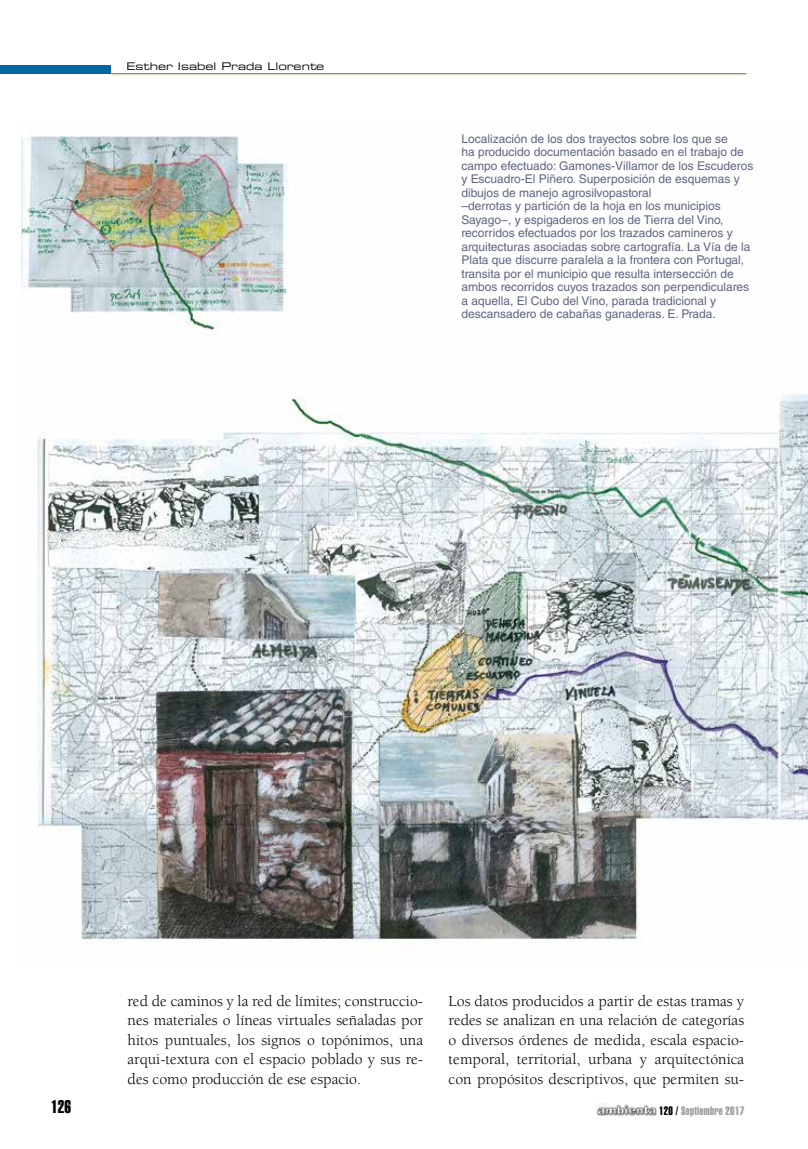
<style>
.page{position:relative;width:808px;height:1149px;background:#fff}
.page>*{position:absolute;margin:0;border:0;box-sizing:border-box;transform-origin:0 0}
.t1{font:18px "Helvetica LT Std Extra Comp";color:#000}
.t2{font:15.75px/19.5px "Berkeley Std";color:#000;text-align:justify}
.t3{font:12px/13.5px "Helvetica LT Std";color:#5f6581}
.t4{font:12px "Helvetica LT Std Extra Comp";letter-spacing:.025em;color:#9c9e9f}
.t5{font:10.5px "Eurostile LT Std Ex 2";color:#000}
.s1{color:#000}
</style>
<div class="page">
<div style="left:0;top:65px;width:111px;height:9px;background:#00689e"></div>
<hr style="left:111px;top:73px;width:635px;height:1px;background:#5f6d27">
<img style="left:596px;top:1103px;width:61px;height:13px">
<img style="left:22px;top:136px;width:786px;height:806px">
<p class="t5" style="left:126px;top:59px;width:199px">Esther Isabel Prada Llorente</p>
<p class="t3" style="left:461px;top:132px;width:293px">Localización de los dos trayectos sobre los que se<br>ha producido documentación basado en el trabajo de campo efectuado: Gamones-Villamor de los Escuderos y Escuadro-El Piñero. Superposición de esquemas y dibujos de manejo agrosilvopastoral<br>–derrotas y partición de la hoja en los municipios Sayago–, y espigaderos en los de Tierra del Vino, recorridos efectuados por los trazados camineros y arquitecturas asociadas sobre cartografía. La Vía de la Plata que discurre paralela a la frontera con Portugal, transita por el municipio que resulta intersección de ambos recorridos cuyos trazados son perpendiculares a aquella, El Cubo del Vino, parada tradicional y descansadero de cabañas ganaderas. E. Prada.</p>
<h2 class="t2" style="left:128px;top:991px;width:297px">red de caminos y la red de límites; construccio&shy;nes materiales o líneas virtuales señaladas por hitos puntuales, los signos o topónimos, una arqui-textura con el espacio poblado y sus re&shy;des como producción de ese espacio.</h2>
<p class="t2" style="left:449px;top:991px;width:297px">Los datos producidos a partir de estas tramas y redes se analizan en una relación de categorías o diversos órdenes de medida, escala espacio&shy;temporal, territorial, urbana y arquitectónica con propósitos descriptivos, que permiten su-</p>
<h1 class="t1" style="left:51px;top:1095px;width:21px">126</h1>
<p class="t4" style="left:659px;top:1103px;width:87px"><span class="s1">120 /</span> Septiembre 2017</p>
</div>
